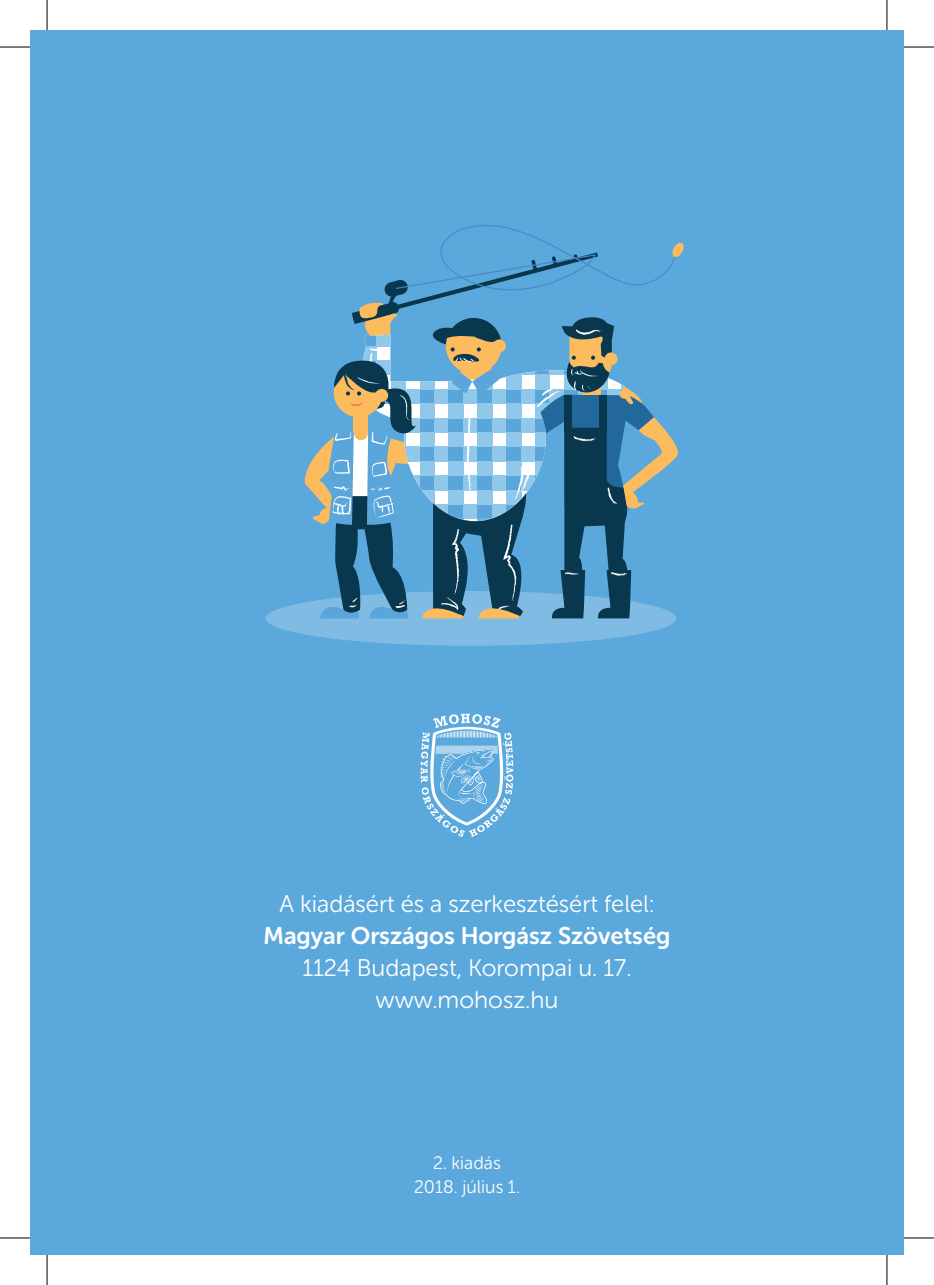
<style>
.page{position:relative;width:934px;height:1285px;background:#fff}
.page>*{position:absolute;margin:0;border:0;box-sizing:border-box;transform-origin:0 0}
.t1{font:24px/32px "Museo Sans Rounded 300";color:#fff;text-align:center}
.t2{font:24px "Museo Sans Rounded 700";color:#fff}
.t3{font:18px/24px "Museo Sans Rounded 300";color:#fff;text-align:center}
</style>
<div class="page">
<div style="left:30px;top:30px;width:873px;height:1225px;background:#5ba8dc"></div>
<div style="left:265px;top:591px;width:410px;height:55px;background:#80bbe3;border-radius:50%"></div>
<svg style="left:304px;top:225px;width:380px;height:393px"></svg>
<svg style="left:420px;top:713px;width:93px;height:124px"></svg>
<hr style="left:0;top:47px;width:30px;height:1px;background:#000">
<hr style="left:903px;top:47px;width:30px;height:1px;background:#000">
<hr style="left:0;top:1237px;width:30px;height:1px;background:#000">
<hr style="left:903px;top:1237px;width:30px;height:1px;background:#000">
<hr style="left:47px;top:0;width:1px;height:30px;background:#000">
<hr style="left:47px;top:1255px;width:1px;height:30px;background:#000">
<hr style="left:886px;top:0;width:1px;height:30px;background:#000">
<hr style="left:886px;top:1255px;width:1px;height:30px;background:#000">
<p class="t1" style="left:279px;top:888px;width:376px">A kiadásért és a szerkesztésért felel:</p>
<p class="t2" style="left:263px;top:922px;width:408px">Magyar Országos Horgász Szövetség</p>
<p class="t1" style="left:302px;top:952px;width:330px">1124 Budapest, Korompai u. 17. www.mohosz.hu</p>
<p class="t3" style="left:414px;top:1151px;width:107px">2. kiadás<br>2018. július 1.</p>
</div>
